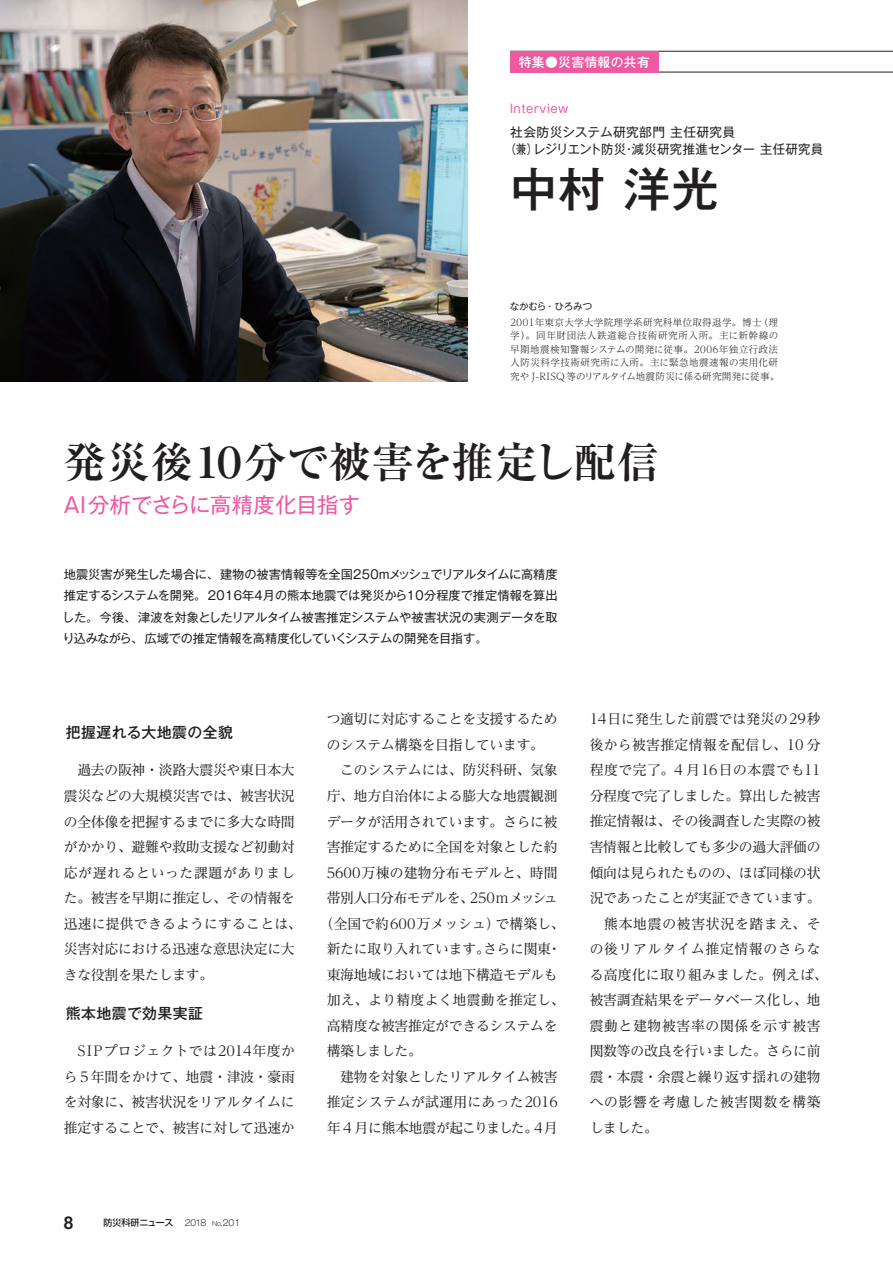
<style>
.page{position:relative;width:893px;height:1263px;background:#fff}
.page>*{position:absolute;margin:0;border:0;box-sizing:border-box;transform-origin:0 0}
.t1{font:500 46.8px "Gothic MB101 Pr 5";color:#231f20}
.t2{font:700 42.45px "Ryumin Pr 5";letter-spacing:-.015em;color:#231f20}
.t3{font:21.3px "Gothic MB101 Pr 5";letter-spacing:-.01em;color:#ef59a1}
.t4{font:16.95px "Midashi Go Pr 5 MB31";color:#231f20}
.t5{font:500 14.85px "Gothic MB101 Pr 5";letter-spacing:.03em;color:#231f20}
.t6{font:13.8px/25.5px "Reim Pro";letter-spacing:-.02em;color:#231f20}
.t7{font:13.8px "Reim Pro";letter-spacing:.02em;color:#231f20}
.t8{font:13.8px "Reim Pro";letter-spacing:.005em;color:#231f20}
.t9{font:13.8px "Reim Pro";letter-spacing:.015em;color:#231f20}
.t10{font:12.75px/17px "Gothic MB101 Pr 5";letter-spacing:.03em;color:#231f20}
.t11{font:500 12.75px "Gothic MB101 Pr 5";letter-spacing:.03em;color:#fff}
.t12{font:12.15px/21.3px "Gothic MB101 Pr 5";letter-spacing:-.02em;color:#231f20;text-align:justify}
.t13{font:11.7px "Gothic MB101 Pr 5";letter-spacing:.03em;color:#ef59a1}
.t14{font:300 9.6px/13.5px "Reim Pro";letter-spacing:.03em;color:#231f20}
.t15{font:9.6px "Gothic MB101 Pr 5";letter-spacing:-.04em;color:#231f20}
.t16{font:500 9px "Shin Go Pr 5";letter-spacing:-.01em;color:#231f20}
.s1{font-weight:300;font-size:8.55px}
.s2{font-family:"Gothic MB101 Pr 5";font-weight:300;font-size:8.55px}
.s3{font-family:"Gothic MB101 Pr 5";font-weight:300;font-size:6.45px}
</style>
<div class="page">
<svg style="left:659px;top:51px;width:234px;height:21px"></svg>
<div style="left:510px;top:51px;width:149px;height:21px;background:#ef59a1"></div>
<img style="left:0;top:0;width:468px;height:382px">
<p class="t11" style="left:519px;top:51px;width:133px">特集●災害情報の共有</p>
<p class="t13" style="left:510px;top:99px;width:60px">Interview</p>
<p class="t10" style="left:506px;top:122px;width:319px;text-indent:5px">社会防災システム研究部門 主任研究員<br>（兼）レジリエント防災・減災研究推進センター 主任研究員</p>
<h1 class="t1" style="left:510px;top:150px;width:210px">中村 洋光</h1>
<p class="t15" style="left:510px;top:298px;width:84px">なかむら・ひろみつ</p>
<p class="t14" style="left:508px;top:315px;width:273px">２００１年東京大学大学院理学系研究科単位取得退学。博士（理学）。同年財団法人鉄道総合技術研究所入所。主に新幹線の早期地震検知警報システムの開発に従事。２００６年独立行政法人防災科学技術研究所に入所。主に緊急地震速報の実用化研究や J-RISQ等のリアルタイム地震防災に係る研究開発に従事。</p>
<h2 class="t2" style="left:64px;top:428px;width:597px">発災後１０分で被害を推定し配信</h2>
<h3 class="t3" style="left:61px;top:487px;width:300px">ＡＩ分析でさらに高精度化目指す</h3>
<p class="t12" style="left:62px;top:563px;width:497px">地震災害が発生した場合に、建物の被害情報等を全国２５０ｍメッシュでリアルタイムに高精度推定するシステムを開発。２０１６年４月の熊本地震では発災から１０分程度で推定情報を算出した。今後、津波を対象としたリアルタイム被害推定システムや被害状況の実測データを取り込みながら、広域での推定情報を高精度化していくシステムの開発を目指す。</p>
<p class="t5" style="left:66px;top:720px;width:169px">把握遅れる大地震の全貌</p>
<p class="t6" style="left:64px;top:757px;width:239px">　過去の阪神・淡路大震災や東日本大震災などの大規模災害では、被害状況の全体像を把握するまでに多大な時間がかかり、避難や救助支援など初動対応が遅れるといった課題がありました。被害を早期に推定し、その情報を迅速に提供できるようにすることは、災害対応における迅速な意思決定に大きな役割を果たします。</p>
<p class="t5" style="left:66px;top:1001px;width:139px">熊本地震で効果実証</p>
<p class="t6" style="left:64px;top:1038px;width:233px;text-align:justify">　SIPプロジェクトでは2014年度から５年間をかけて、地震・津波・豪雨を対象に、被害状況をリアルタイムに推定することで、被害に対して迅速か</p>
<p class="t6" style="left:327px;top:706px;width:232px">つ適切に対応することを支援するため</p>
<p class="t6" style="left:327px;top:732px;width:219px">のシステム構築を目指しています。</p>
<p class="t6" style="left:327px;top:757px;width:232px">　このシステムには、防災科研、気象</p>
<p class="t6" style="left:327px;top:783px;width:232px">庁、地方自治体による膨大な地震観測</p>
<p class="t6" style="left:327px;top:808px;width:232px">データが活用されています。さらに被</p>
<p class="t6" style="left:327px;top:834px;width:232px">害推定するために全国を対象とした約</p>
<p class="t9" style="left:327px;top:861px;width:232px">5600万棟の建物分布モデルと、時間</p>
<p class="t6" style="left:327px;top:885px;width:233px">帯別人口分布モデルを、250mメッシュ</p>
<p class="t8" style="left:320px;top:912px;width:246px">（全国で約600万メッシュ）で構築し、</p>
<p class="t6" style="left:327px;top:936px;width:236px">新たに取り入れています。さらに関東・</p>
<p class="t6" style="left:327px;top:961px;width:232px">東海地域においては地下構造モデルも</p>
<p class="t7" style="left:327px;top:988px;width:239px">加え、より精度よく地震動を推定し、</p>
<p class="t6" style="left:327px;top:1012px;width:232px">高精度な被害推定ができるシステムを</p>
<p class="t6" style="left:327px;top:1038px;width:97px">構築しました。</p>
<p class="t6" style="left:327px;top:1063px;width:232px">　建物を対象としたリアルタイム被害</p>
<p class="t7" style="left:327px;top:1090px;width:233px">推定システムが試運用にあった2016</p>
<p class="t6" style="left:327px;top:1114px;width:233px">年 4 月に熊本地震が起こりました。4月</p>
<p class="t6" style="left:590px;top:706px;width:239px">14日に発生した前震では発災の29秒後から被害推定情報を配信し、10 分程度で完了。4 月16日の本震でも11分程度で完了しました。算出した被害推定情報は、その後調査した実際の被害情報と比較しても多少の過大評価の傾向は見られたものの、ほぼ同様の状況であったことが実証できています。　熊本地震の被害状況を踏まえ、その後リアルタイム推定情報のさらなる高度化に取り組みました。例えば、被害調査結果をデータベース化し、地震動と建物被害率の関係を示す被害関数等の改良を行いました。さらに前震・本震・余震と繰り返す揺れの建物への影響を考慮した被害関数を構築しました。</p>
<p class="t4" style="left:64px;top:1209px;width:11px">8</p>
<p class="t16" style="left:103px;top:1215px;width:138px">防災科研ニュース <span class="s1">　</span><span class="s2">2018</span> <span class="s3">No</span><span class="s2">.201</span></p>
</div>
